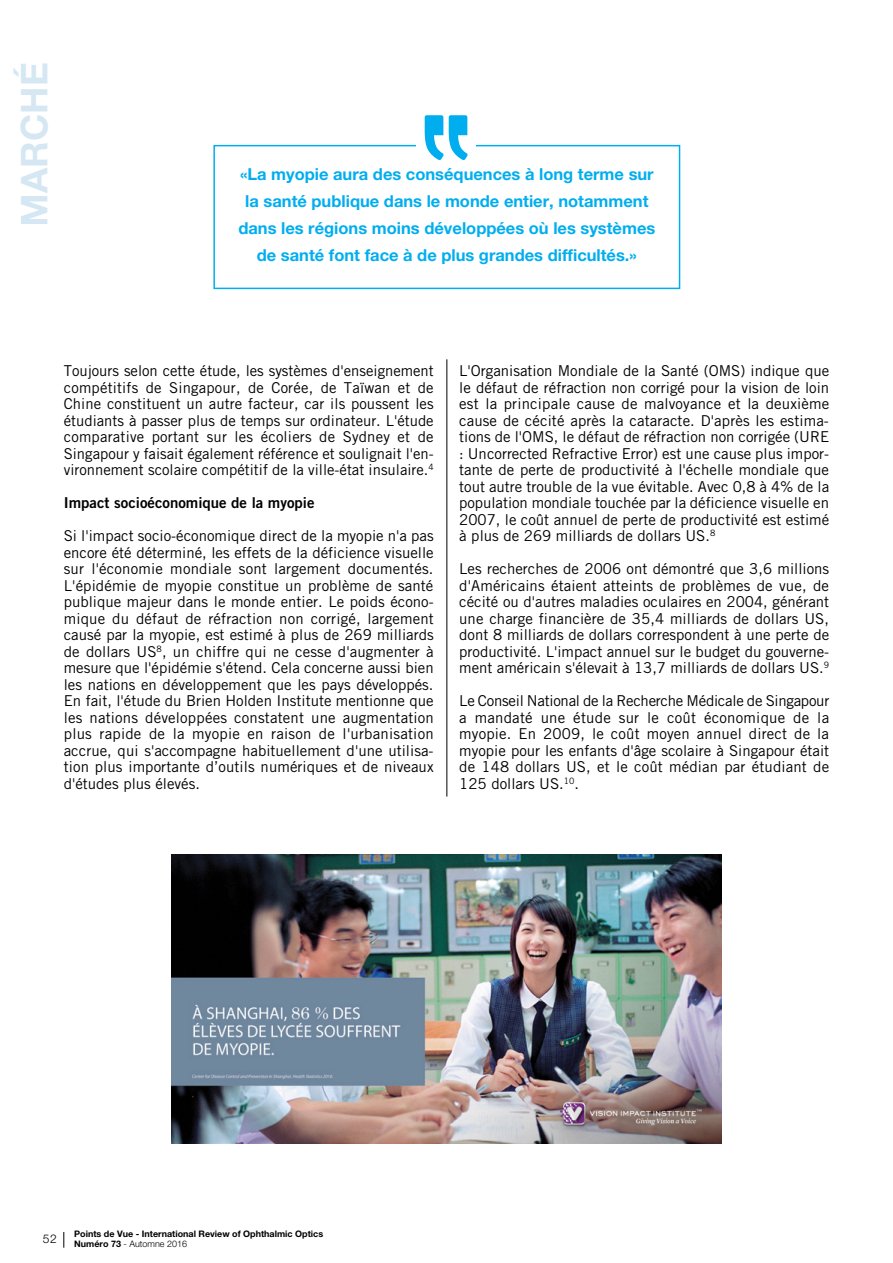
<style>
.page{position:relative;width:893px;height:1263px;background:#fff}
.page>*{position:absolute;margin:0;border:0;box-sizing:border-box;transform-origin:0 0}
.t1{font:700 36.9px "Helvetica Neue LT Std";color:#d5e7f3}
.t2{font:700 16.5px/27px "Helvetica Neue LT Std";color:#00aeef;text-align:center}
.t3{font:15px/16.5px "Trade Gothic LT Std";color:#000;text-align:justify}
.t4{font:15px "Trade Gothic LT Std Bd 2";color:#000}
.t5{font:300 12px "Helvetica Neue LT Std";color:#000}
.t6{font:700 9px/10.8px "Helvetica Neue LT Std";color:#000}
.s1{font-weight:300}
</style>
<div class="page">
<svg style="left:64px;top:1232px;width:1px;height:16px"></svg>
<hr style="left:446px;top:359px;width:1px;height:437px;background:#000">
<img style="left:171px;top:854px;width:551px;height:290px">
<div style="left:213px;top:145px;width:467px;height:144px;border:2px solid #00aeef"></div>
<div style="left:416px;top:104px;width:60px;height:56px;background:#fff"></div>
<svg style="left:425px;top:115px;width:43px;height:45px"></svg>
<h1 class="t1" style="left:12px;top:227px;width:165px;rotate:-90deg">MARCHÉ</h1>
<p class="t2" style="left:238px;top:161px;width:418px">«La myopie aura des conséquences à long terme sur la santé publique dans le monde entier, notamment dans les régions moins développées où les systèmes de santé font face à de plus grandes difficultés.»</p>
<p class="t3" style="left:64px;top:362px;width:371px">Toujours selon cette étude, les systèmes d'enseignement compétitifs de Singapour, de Corée, de Taïwan et de Chine constituent un autre facteur, car ils poussent les étudiants à passer plus de temps sur ordinateur. L'étude comparative portant sur les écoliers de Sydney et de Singapour y faisait également référence et soulignait l'en&shy;vironnement scolaire compétitif de la ville-état insulaire.<sup>4</sup></p>
<p class="t4" style="left:64px;top:493px;width:252px">Impact socioéconomique de la myopie</p>
<p class="t3" style="left:64px;top:527px;width:372px">Si l'impact socio-économique direct de la myopie n'a pas encore été déterminé, les effets de la déficience visuelle sur l'économie mondiale sont largement documentés.<br>L'épidémie de myopie constitue un problème de santé publique majeur dans le monde entier. Le poids écono&shy;mique du défaut de réfraction non corrigé, largement causé par la myopie, est estimé à plus de 269 milliards de dollars US<sup>8</sup>, un chiffre qui ne cesse d'augmenter à mesure que l'épidémie s'étend. Cela concerne aussi bien les nations en développement que les pays développés.<br>En fait, l'étude du Brien Holden Institute mentionne que les nations développées constatent une augmentation plus rapide de la myopie en raison de l'urbanisation accrue, qui s'accompagne habituellement d'une utilisa&shy;tion plus importante d’outils numériques et de niveaux d'études plus élevés.</p>
<p class="t3" style="left:459px;top:362px;width:372px">L'Organisation Mondiale de la Santé (OMS) indique que le défaut de réfraction non corrigé pour la vision de loin est la principale cause de malvoyance et la deuxième cause de cécité après la cataracte. D'après les estima&shy;tions de l'OMS, le défaut de réfraction non corrigée (URE : Uncorrected Refractive Error) est une cause plus impor&shy;tante de perte de productivité à l'échelle mondiale que tout autre trouble de la vue évitable. Avec 0,8 à 4% de la population mondiale touchée par la déficience visuelle en 2007, le coût annuel de perte de productivité est estimé à plus de 269 milliards de dollars US.<sup>8</sup></p>
<p class="t3" style="left:459px;top:560px;width:371px">Les recherches de 2006 ont démontré que 3,6 millions d'Américains étaient atteints de problèmes de vue, de cécité ou d'autres maladies oculaires en 2004, générant une charge financière de 35,4 milliards de dollars US, dont 8 milliards de dollars correspondent à une perte de productivité. L'impact annuel sur le budget du gouverne&shy;ment américain s'élevait à 13,7 milliards de dollars US.<sup>9</sup></p>
<p class="t3" style="left:459px;top:692px;width:372px">Le Conseil National de la Recherche Médicale de Singapour a mandaté une étude sur le coût économique de la myopie. En 2009, le coût moyen annuel direct de la myopie pour les enfants d'âge scolaire à Singapour était de 148 dollars US, et le coût médian par étudiant de 125 dollars US.<sup>10</sup>.</p>
<p class="t5" style="left:43px;top:1231px;width:15px">52</p>
<p class="t6" style="left:74px;top:1228px;width:250px">Points de Vue - International Review of Ophthalmic Optics<br>Numéro 73 <span class="s1">- Automne 2016</span></p>
</div>
